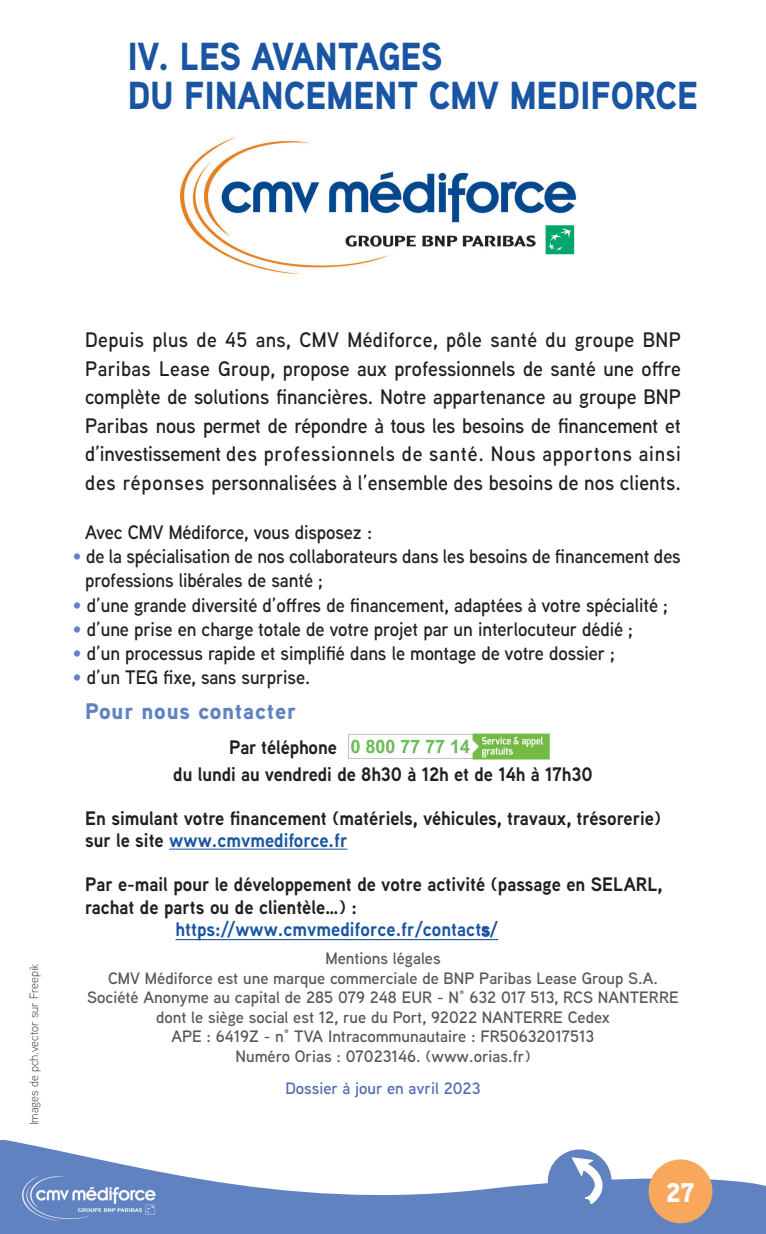
<style>
.page{position:relative;width:766px;height:1234px;background:#fff}
.page>*{position:absolute;margin:0;border:0;box-sizing:border-box;transform-origin:0 0}
.t1{font:900 39px/39px "Aaux Next";color:#1a55a4;scale:.9 1}
.t2{font:900 27px "Aaux Next";color:#fff}
.t3{font:900 22.5px "Aaux Next";letter-spacing:.035em;color:#6182c1}
.t4{font:600 21px/28.5px "Aaux Next";letter-spacing:.005em;color:#231f20;text-align:justify;scale:.95 1}
.t5{font:600 19.5px/24px "Aaux Next";letter-spacing:-.005em;color:#231f20;scale:.95 1}
.t6{font:700 19.5px/22.5px "Aaux Next";color:#231f20;scale:.95 1}
.t7{font:700 19.5px "Aaux Next";color:#1a55a4;scale:.95 1}
.t8{font:600 16.5px/19.5px "Aaux Next";color:#57585a;text-align:center}
.t9{font:600 16.5px "Aaux Next";color:#4f6bb2}
.t10{font:300 12px "Aaux Next";color:#231f20}
.s1{color:#6182c2}
.s2{color:#1a55a4}
</style>
<div class="page">
<svg style="left:0;top:1140px;width:765px;height:93px;fill:#6182c1"></svg>
<div style="left:547px;top:1149px;width:64px;height:63px;background:#6182c1;border-radius:50%"></div>
<div style="left:648px;top:1159px;width:64px;height:63px;background:#f9a75d;border-radius:50%"></div>
<svg style="left:572px;top:1156px;width:37px;height:51px"></svg>
<img style="left:15px;top:1171px;width:148px;height:53px">
<img style="left:179px;top:137px;width:398px;height:136px">
<hr style="left:169px;top:848px;width:178px;height:1px;background:#1a55a4">
<hr style="left:175px;top:938px;width:323px;height:1px;background:#1a55a4">
<img style="left:349px;top:733px;width:200px;height:27px">
<h1 class="t1" style="left:128px;top:36px;width:635px">IV. LES AVANTAGES<br>DU FINANCEMENT CMV MEDIFORCE</h1>
<p class="t10" style="left:26px;top:1125px;width:163px;rotate:-90deg">Images de pch.vector sur Freepik</p>
<p class="t4" style="left:85px;top:325px;width:628px">Depuis plus de 45 ans, CMV Médiforce, pôle santé du groupe BNP Paribas Lease Group, propose aux professionnels de santé une offre complète de solutions financières. Notre appartenance au groupe BNP Paribas nous permet de répondre à tous les besoins de financement et d’investissement des professionnels de santé. Nous apportons ainsi des réponses personnalisées à l’ensemble des besoins de nos clients.</p>
<p class="t5" style="left:85px;top:520px;width:303px">Avec CMV Médiforce, vous disposez :</p>
<p class="t5" style="left:85px;top:544px;width:628px;text-indent:-13px"><span class="s1">•</span> de la spécialisation de nos collaborateurs dans les besoins de financement des professions libérales de santé ;</p>
<p class="t5" style="left:72px;top:592px;width:628px"><span class="s1">•</span> d’une grande diversité d’offres de financement, adaptées à votre spécialité ;</p>
<p class="t5" style="left:72px;top:616px;width:591px"><span class="s1">•</span> d’une prise en charge totale de votre projet par un interlocuteur dédié ;</p>
<p class="t5" style="left:72px;top:640px;width:572px"><span class="s1">•</span> d’un processus rapide et simplifié dans le montage de votre dossier ;</p>
<p class="t5" style="left:72px;top:664px;width:252px"><span class="s1">•</span> d’un TEG fixe, sans surprise.</p>
<p class="t3" style="left:85px;top:694px;width:212px">Pour nous contacter</p>
<p class="t6" style="left:173px;top:733px;width:443px;line-height:26.7px;text-indent:56px">Par téléphone<br>du lundi au vendredi de 8h30 à 12h et de 14h à 17h30</p>
<p class="t6" style="left:85px;top:806px;width:607px">En simulant votre financement (matériels, véhicules, travaux, trésorerie) sur le site <span class="s2">www.cmvmediforce.fr</span></p>
<p class="t6" style="left:85px;top:872px;width:609px">Par e-mail pour le développement de votre activité (passage en SELARL, rachat de parts ou de clientèle…) :</p>
<p class="t7" style="left:175px;top:915px;width:341px">https://www.cmvmediforce.fr/contacts/</p>
<p class="t8" style="left:87px;top:947px;width:593px">Mentions légales<br>CMV Médiforce est une marque commerciale de BNP Paribas Lease Group S.A.<br>Société Anonyme au capital de 285 079 248 EUR - N° 632 017 513, RCS NANTERRE dont le siège social est 12, rue du Port, 92022 NANTERRE Cedex<br>APE : 6419Z - n° TVA Intracommunautaire : FR50632017513<br>Numéro Orias : 07023146. (www.orias.fr)</p>
<p class="t9" style="left:285px;top:1076px;width:197px">Dossier à jour en avril 2023</p>
<p class="t2" style="left:665px;top:1172px;width:30px">27</p>
</div>
